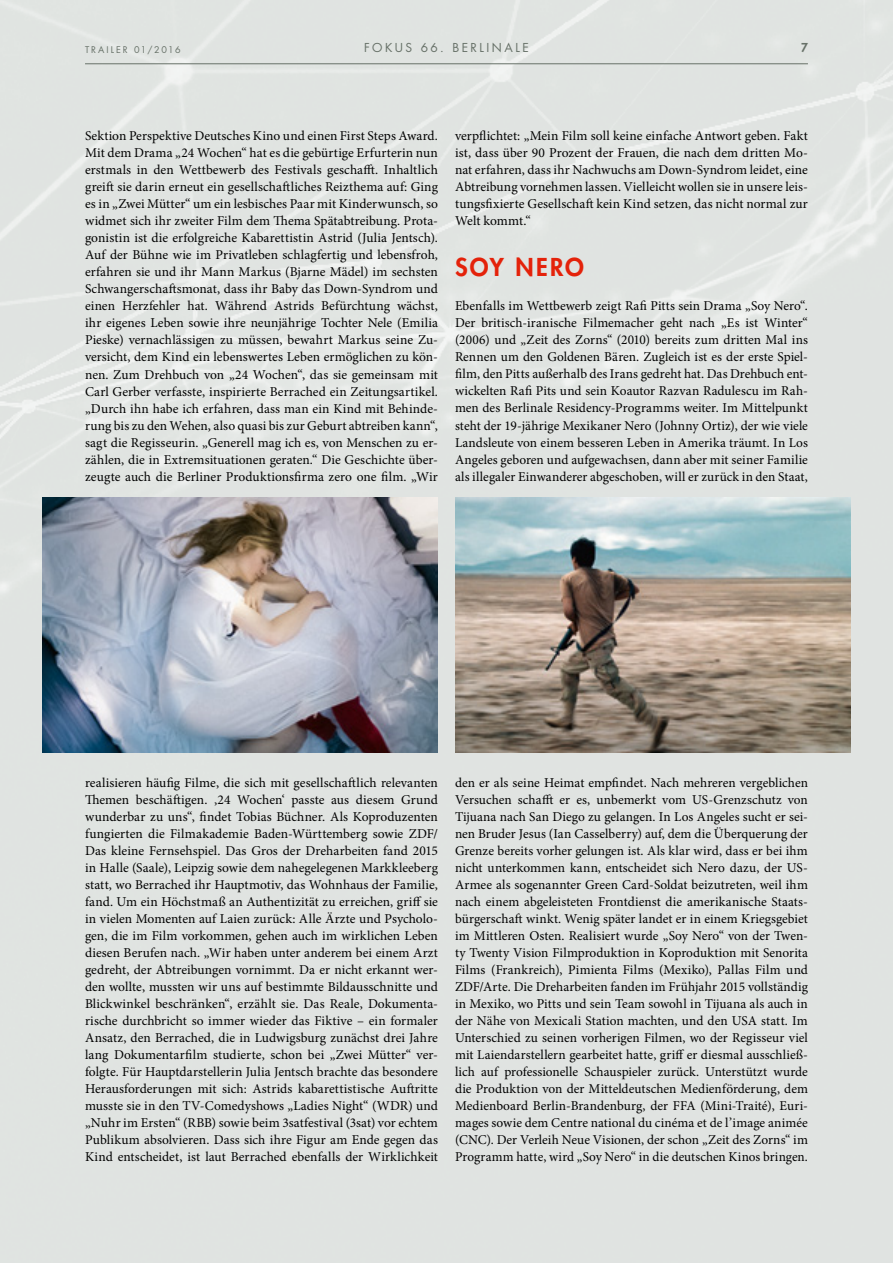
<style>
.page{position:relative;width:893px;height:1263px;background:#e0e3e1}
.page>*{position:absolute;margin:0;border:0;box-sizing:border-box;transform-origin:0 0}
.t1{font:800 24px "Futura Std";letter-spacing:.09em;color:#e4220a}
.t2{font:13.5px/17px "Minion Pro";letter-spacing:.005em;color:#000;text-align:justify}
.t3{font:12px "Futura Std";letter-spacing:.21em;color:#677168}
.t4{font:800 12px "Futura Std";color:#677168}
.t5{font:9px "Futura Std";letter-spacing:.215em;color:#677168}
</style>
<div class="page">
<img style="left:43px;top:497px;width:395px;height:256px">
<img style="left:455px;top:497px;width:395px;height:256px">
<hr style="left:85px;top:63px;width:723px;height:1px;background:#677168">
<p class="t5" style="left:85px;top:43px;width:97px">TRAILER 01/2016</p>
<p class="t3" style="left:364px;top:40px;width:166px">FOKUS 66. BERLINALE</p>
<p class="t4" style="left:801px;top:40px;width:8px">7</p>
<p class="t2" style="left:85px;top:128px;width:354px">Sektion Perspektive Deutsches Kino und einen First Steps Award.<br>Mit dem Drama „24 Wochen“ hat es die gebürtige Erfurterin nun erstmals in den Wettbewerb des Festivals geschafft. Inhaltlich greift sie darin erneut ein gesellschaftliches Reizthema auf: Ging es in „Zwei Mütter“ um ein lesbisches Paar mit Kinderwunsch, so widmet sich ihr zweiter Film dem Thema Spätabtreibung. Prota&shy;gonistin ist die erfolgreiche Kabarettistin Astrid (Julia Jentsch).<br>Auf der Bühne wie im Privatleben schlagfertig und lebensfroh, erfahren sie und ihr Mann Markus (Bjarne Mädel) im sechsten Schwangerschaftsmonat, dass ihr Baby das Down-Syndrom und einen Herzfehler hat. Während Astrids Befürchtung wächst, ihr eigenes Leben sowie ihre neunjährige Tochter Nele (Emilia Pieske) vernachlässigen zu müssen, bewahrt Markus seine Zu&shy;versicht, dem Kind ein lebenswertes Leben ermöglichen zu kön&shy;nen. Zum Drehbuch von „24 Wochen“, das sie gemeinsam mit Carl Gerber verfasste, inspirierte Berrached ein Zeitungsartikel. „Durch ihn habe ich erfahren, dass man ein Kind mit Behinde&shy;rung bis zu den Wehen, also quasi bis zur Geburt abtreiben kann“, sagt die Regisseurin. „Generell mag ich es, von Menschen zu er&shy;zählen, die in Extremsituationen geraten.“ Die Geschichte über&shy;zeugte auch die Berliner Produktionsfirma zero one film. „Wir</p>
<p class="t2" style="left:455px;top:128px;width:354px">verpflichtet: „Mein Film soll keine einfache Antwort geben. Fakt ist, dass über 90 Prozent der Frauen, die nach dem dritten Mo&shy;nat erfahren, dass ihr Nachwuchs am Down-Syndrom leidet, eine Abtreibung vornehmen lassen. Vielleicht wollen sie in unsere leis&shy;tungsfixierte Gesellschaft kein Kind setzen, das nicht normal zur Welt kommt.“</p>
<h1 class="t1" style="left:455px;top:252px;width:130px">SOY NERO</h1>
<p class="t2" style="left:455px;top:298px;width:354px">Ebenfalls im Wettbewerb zeigt Rafi Pitts sein Drama „Soy Nero“.<br>Der britisch-iranische Filmemacher geht nach „Es ist Winter“ (2006) und „Zeit des Zorns“ (2010) bereits zum dritten Mal ins Rennen um den Goldenen Bären. Zugleich ist es der erste Spiel&shy;film, den Pitts außerhalb des Irans gedreht hat. Das Drehbuch ent&shy;wickelten Rafi Pits und sein Koautor Razvan Radulescu im Rah&shy;men des Berlinale Residency-Programms weiter. Im Mittelpunkt steht der 19-jährige Mexikaner Nero (Johnny Ortiz), der wie viele Landsleute von einem besseren Leben in Amerika träumt. In Los Angeles geboren und aufgewachsen, dann aber mit seiner Familie als illegaler Einwanderer abgeschoben, will er zurück in den Staat,</p>
<p class="t2" style="left:85px;top:774px;width:354px">realisieren häufig Filme, die sich mit gesellschaftlich relevanten Themen beschäftigen. ‚24 Wochen‘ passte aus diesem Grund wunderbar zu uns“, findet Tobias Büchner. Als Koproduzenten fungierten die Filmakademie Baden-Württemberg sowie ZDF/ Das kleine Fernsehspiel. Das Gros der Dreharbeiten fand 2015 in Halle (Saale), Leipzig sowie dem nahegelegenen Markkleeberg statt, wo Berrached ihr Hauptmotiv, das Wohnhaus der Familie, fand. Um ein Höchstmaß an Authentizität zu erreichen, griff sie in vielen Momenten auf Laien zurück: Alle Ärzte und Psycholo&shy;gen, die im Film vorkommen, gehen auch im wirklichen Leben diesen Berufen nach. „Wir haben unter anderem bei einem Arzt gedreht, der Abtreibungen vornimmt. Da er nicht erkannt wer&shy;den wollte, mussten wir uns auf bestimmte Bildausschnitte und Blickwinkel beschränken“, erzählt sie. Das Reale, Dokumenta&shy;rische durchbricht so immer wieder das Fiktive – ein formaler Ansatz, den Berrached, die in Ludwigsburg zunächst drei Jahre lang Dokumentarfilm studierte, schon bei „Zwei Mütter“ ver&shy;folgte. Für Hauptdarstellerin Julia Jentsch brachte das besondere Herausforderungen mit sich: Astrids kabarettistische Auftritte musste sie in den TV-Comedyshows „Ladies Night“ (WDR) und „Nuhr im Ersten“ (RBB) sowie beim 3satfestival (3sat) vor echtem Publikum absolvieren. Dass sich ihre Figur am Ende gegen das Kind entscheidet, ist laut Berrached ebenfalls der Wirklichkeit</p>
<p class="t2" style="left:455px;top:774px;width:354px">den er als seine Heimat empfindet. Nach mehreren vergeblichen Versuchen schafft er es, unbemerkt vom US-Grenzschutz von Tijuana nach San Diego zu gelangen. In Los Angeles sucht er sei&shy;nen Bruder Jesus (Ian Casselberry) auf, dem die Überquerung der Grenze bereits vorher gelungen ist. Als klar wird, dass er bei ihm nicht unterkommen kann, entscheidet sich Nero dazu, der US-Armee als sogenannter Green Card-Soldat beizutreten, weil ihm nach einem abgeleisteten Frontdienst die amerikanische Staats&shy;bürgerschaft winkt. Wenig später landet er in einem Kriegsgebiet im Mittleren Osten. Realisiert wurde „Soy Nero“ von der Twen&shy;ty Twenty Vision Filmproduktion in Koproduktion mit Senorita Films (Frankreich), Pimienta Films (Mexiko), Pallas Film und ZDF/Arte. Die Dreharbeiten fanden im Frühjahr 2015 vollständig in Mexiko, wo Pitts und sein Team sowohl in Tijuana als auch in der Nähe von Mexicali Station machten, und den USA statt. Im Unterschied zu seinen vorherigen Filmen, wo der Regisseur viel mit Laiendarstellern gearbeitet hatte, griff er diesmal ausschließ&shy;lich auf professionelle Schauspieler zurück. Unterstützt wurde die Produktion von der Mitteldeutschen Medienförderung, dem Medienboard Berlin-Brandenburg, der FFA (Mini-Traité), Euri&shy;mages sowie dem Centre national du cinéma et de l’image animée (CNC). Der Verleih Neue Visionen, der schon „Zeit des Zorns“ im Programm hatte, wird „Soy Nero“ in die deutschen Kinos bringen.</p>
</div>
